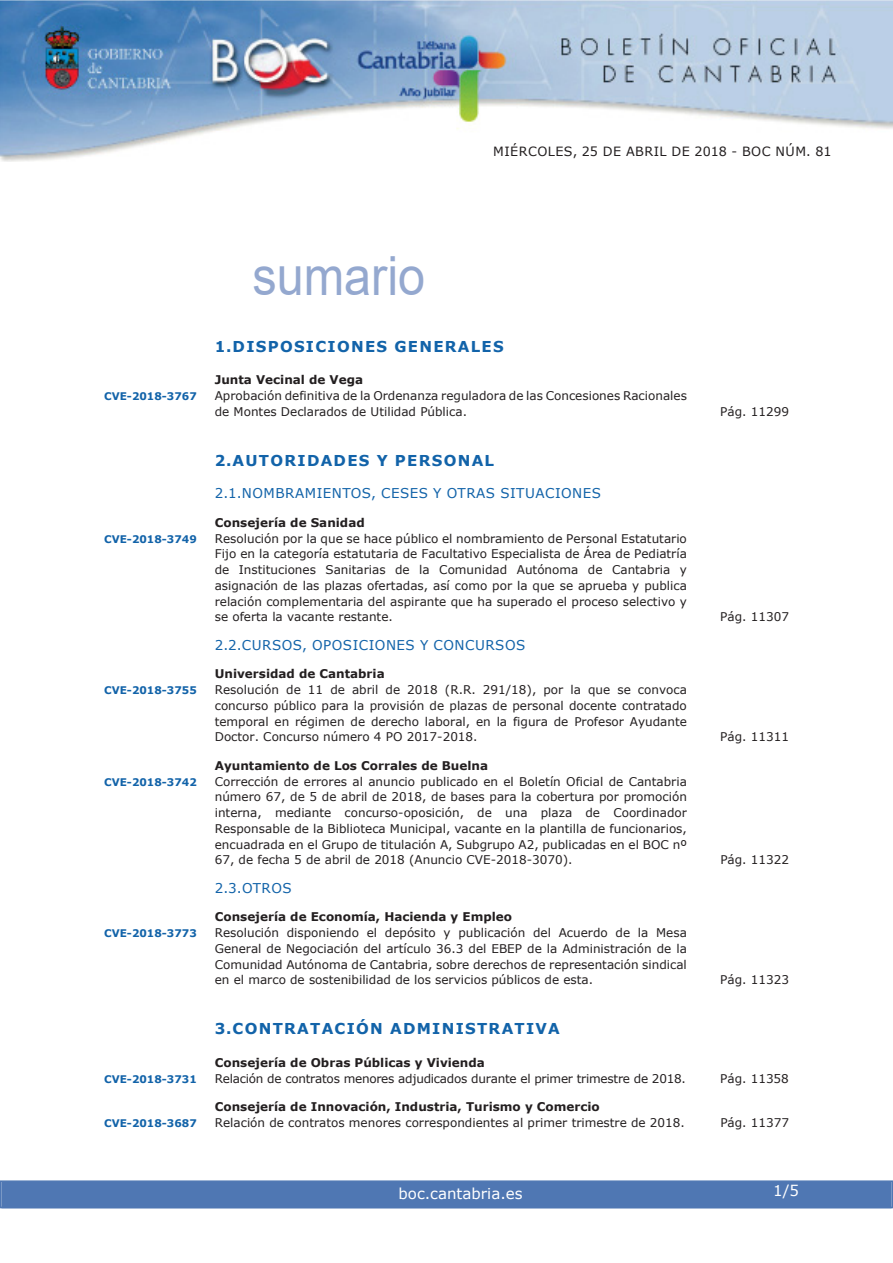
<style>
.page{position:relative;width:893px;height:1263px;background:#fff}
.page>*{position:absolute;margin:0;border:0;box-sizing:border-box;transform-origin:0 0}
.t1{font:54px "Arial";color:#94a8cf;scale:.9 1}
.t2{font:700 15px "Verdana";letter-spacing:.085em;color:#1263a9}
.t3{font:15px "Verdana";color:#fff}
.t4{font:13.5px "Verdana";letter-spacing:.035em;color:#1263a9}
.t5{font:12.75px "Verdana";letter-spacing:.035em;color:#231f20}
.t6{font:12px/15.8px "Verdana";color:#231f20;text-align:justify}
.t7{font:700 12px "Verdana";color:#231f20}
.t8{font:12px "Verdana";letter-spacing:-.02em;color:#231f20}
.t9{font:700 10.5px "Verdana";color:#1263a9}
</style>
<div class="page">
<img style="left:0;top:0;width:893px;height:161px">
<div style="left:2px;top:1181px;width:889px;height:27px;background:#4f77b3"></div>
<div style="left:0;top:1180px;width:893px;height:28px;border:2px solid #4f77b3"></div>
<h1 class="t1" style="left:252px;top:246px;width:194px">sumario</h1>
<p class="t5" style="left:493px;top:143px;width:340px">MIÉRCOLES, 25 DE ABRIL DE 2018 - BOC NÚM. 81</p>
<p class="t2" style="left:215px;top:337px;width:291px">1.DISPOSICIONES GENERALES</p>
<p class="t7" style="left:215px;top:372px;width:150px">Junta Vecinal de Vega</p>
<p class="t9" style="left:104px;top:390px;width:94px">CVE-2018-3767</p>
<p class="t6" style="left:215px;top:387px;width:474px">Aprobación definitiva de la Ordenanza reguladora de las Concesiones Racionales de Montes Declarados de Utilidad Pública.</p>
<p class="t2" style="left:215px;top:451px;width:281px">2.AUTORIDADES Y PERSONAL</p>
<p class="t4" style="left:215px;top:485px;width:388px">2.1.NOMBRAMIENTOS, CESES Y OTRAS SITUACIONES</p>
<p class="t7" style="left:215px;top:515px;width:151px">Consejería de Sanidad</p>
<p class="t9" style="left:104px;top:532px;width:94px">CVE-2018-3749</p>
<p class="t6" style="left:215px;top:530px;width:474px">Resolución por la que se hace público el nombramiento de Personal Estatutario Fijo en la categoría estatutaria de Facultativo Especialista de Área de Pediatría de Instituciones Sanitarias de la Comunidad Autónoma de Cantabria y asignación de las plazas ofertadas, así como por la que se aprueba y publica relación complementaria del aspirante que ha superado el proceso selectivo y se oferta la vacante restante.</p>
<p class="t4" style="left:215px;top:636px;width:312px">2.2.CURSOS, OPOSICIONES Y CONCURSOS</p>
<p class="t7" style="left:215px;top:666px;width:171px">Universidad de Cantabria</p>
<p class="t9" style="left:104px;top:684px;width:94px">CVE-2018-3755</p>
<p class="t6" style="left:215px;top:681px;width:474px">Resolución de 11 de abril de 2018 (R.R. 291/18), por la que se convoca concurso público para la provisión de plazas de personal docente contratado temporal en régimen de derecho laboral, en la figura de Profesor Ayudante Doctor. Concurso número 4 PO 2017-2018.</p>
<p class="t7" style="left:215px;top:758px;width:275px">Ayuntamiento de Los Corrales de Buelna</p>
<p class="t9" style="left:104px;top:775px;width:94px">CVE-2018-3742</p>
<p class="t6" style="left:215px;top:773px;width:474px">Corrección de errores al anuncio publicado en el Boletín Oficial de Cantabria número 67, de 5 de abril de 2018, de bases para la cobertura por promoción interna, mediante concurso-oposición, de una plaza de Coordinador Responsable de la Biblioteca Municipal, vacante en la plantilla de funcionarios, encuadrada en el Grupo de titulación A, Subgrupo A2, publicadas en el BOC nº 67, de fecha 5 de abril de 2018 (Anuncio CVE-2018-3070).</p>
<p class="t4" style="left:215px;top:879px;width:78px">2.3.OTROS</p>
<p class="t7" style="left:215px;top:909px;width:299px">Consejería de Economía, Hacienda y Empleo</p>
<p class="t9" style="left:104px;top:926px;width:94px">CVE-2018-3773</p>
<p class="t6" style="left:215px;top:924px;width:474px">Resolución disponiendo el depósito y publicación del Acuerdo de la Mesa General de Negociación del artículo 36.3 del EBEP de la Administración de la Comunidad Autónoma de Cantabria, sobre derechos de representación sindical en el marco de sostenibilidad de los servicios públicos de esta.</p>
<p class="t2" style="left:215px;top:1019px;width:347px">3.CONTRATACIÓN ADMINISTRATIVA</p>
<p class="t7" style="left:215px;top:1055px;width:272px">Consejería de Obras Públicas y Vivienda</p>
<p class="t6" style="left:720px;top:403px;width:70px">Pág. 11299</p>
<p class="t6" style="left:720px;top:609px;width:70px">Pág. 11307</p>
<p class="t6" style="left:720px;top:729px;width:70px">Pág. 11311</p>
<p class="t6" style="left:720px;top:852px;width:70px">Pág. 11322</p>
<p class="t6" style="left:720px;top:972px;width:70px">Pág. 11323</p>
<p class="t9" style="left:104px;top:1072px;width:94px">CVE-2018-3731</p>
<p class="t8" style="left:215px;top:1070px;width:473px">Relación de contratos menores adjudicados durante el primer trimestre de 2018.</p>
<p class="t6" style="left:720px;top:1070px;width:70px">Pág. 11358</p>
<p class="t7" style="left:215px;top:1099px;width:387px">Consejería de Innovación, Industria, Turismo y Comercio</p>
<p class="t9" style="left:104px;top:1116px;width:94px">CVE-2018-3687</p>
<p class="t6" style="left:215px;top:1114px;width:472px">Relación de contratos menores correspondientes al primer trimestre de 2018.</p>
<p class="t6" style="left:720px;top:1114px;width:70px">Pág. 11377</p>
<p class="t3" style="left:398px;top:1184px;width:126px">boc.cantabria.es</p>
<p class="t3" style="left:773px;top:1181px;width:27px">1/5</p>
</div>
